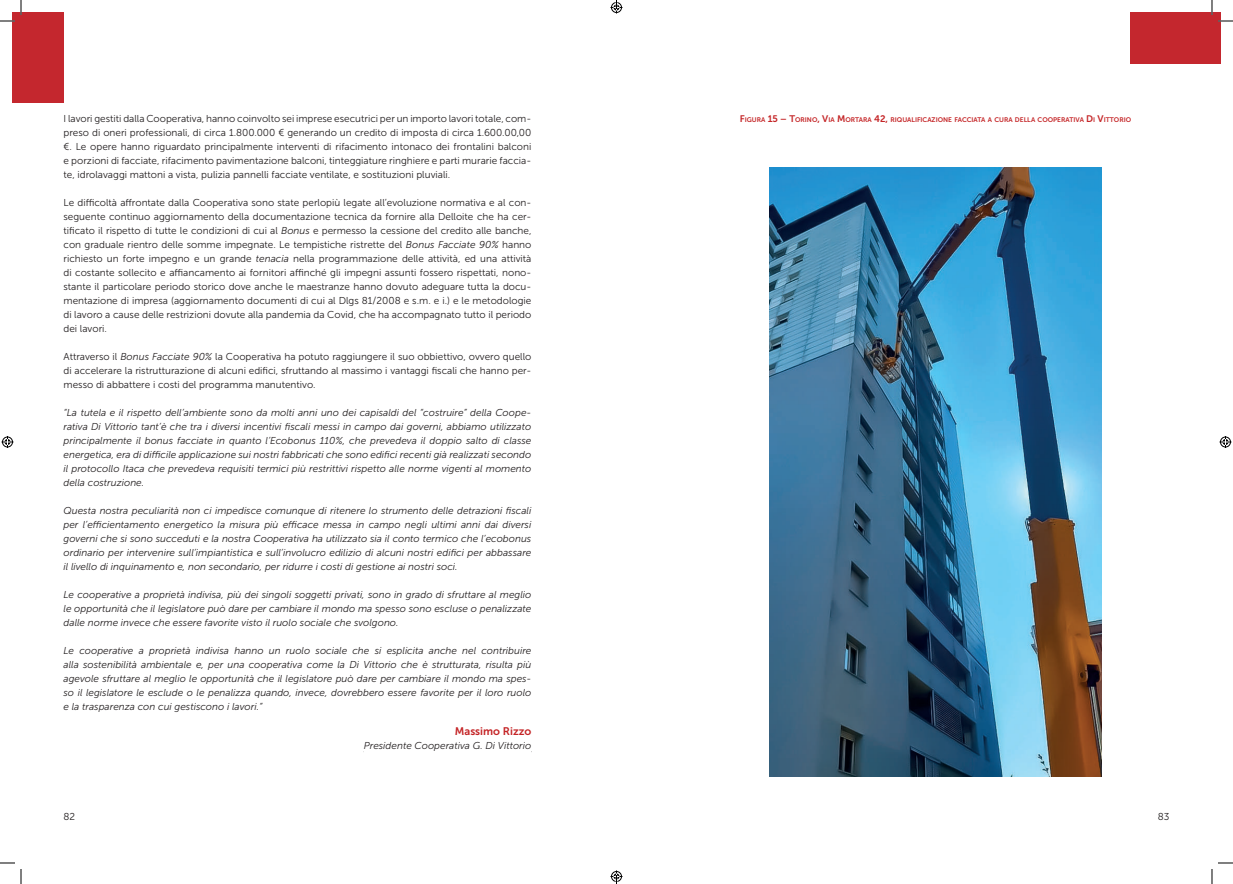
<style>
.page{position:relative;width:1233px;height:884px;background:#fff}
.page>*{position:absolute;margin:0;border:0;box-sizing:border-box;transform-origin:0 0}
.t1{font:11px "Museo Sans 700";color:#c42426}
.t2{font:italic 10px/14px "Museo Sans 300";color:#231f20;text-align:justify}
.t3{font:10px/14px "Museo Sans 300";color:#231f20;text-align:justify}
.t4{font:6.7px "Museo Sans 700";color:#c42426}
.s1{font-style:italic}
.s2{font-size:9.5px}
</style>
<div class="page">
<div style="left:12px;top:12px;width:52px;height:91px;background:#c4272e"></div>
<div style="left:1129px;top:12px;width:91px;height:52px;background:#c4272e"></div>
<img style="left:769px;top:167px;width:332px;height:609px">
<svg style="left:1218px;top:20px;width:15px;height:2px"></svg>
<svg style="left:1218px;top:862px;width:15px;height:2px"></svg>
<svg style="left:0;top:0;width:22px;height:22px"></svg>
<svg style="left:0;top:862px;width:22px;height:22px"></svg>
<svg style="left:1211px;top:0;width:1px;height:15px"></svg>
<svg style="left:1211px;top:869px;width:1px;height:15px"></svg>
<svg style="left:2px;top:436px;width:12px;height:12px"></svg>
<svg style="left:1219px;top:436px;width:12px;height:12px"></svg>
<svg style="left:610px;top:0;width:12px;height:14px"></svg>
<svg style="left:610px;top:870px;width:12px;height:14px"></svg>
<p class="t3" style="left:64px;top:112px;width:469px">I lavori gestiti dalla Cooperativa, hanno coinvolto sei imprese esecutrici per un importo lavori totale, com&shy;preso di oneri professionali, di circa 1.800.000 € generando un credito di imposta di circa 1.600.00,00 €. Le opere hanno riguardato principalmente interventi di rifacimento intonaco dei frontalini balconi e porzioni di facciate, rifacimento pavimentazione balconi, tinteggiature ringhiere e parti murarie faccia&shy;te, idrolavaggi mattoni a vista, pulizia pannelli facciate ventilate, e sostituzioni pluviali.</p>
<p class="t3" style="left:64px;top:196px;width:469px">Le difficoltà affrontate dalla Cooperativa sono state perlopiù legate all’evoluzione normativa e al con&shy;seguente continuo aggiornamento della documentazione tecnica da fornire alla Delloite che ha cer&shy;tificato il rispetto di tutte le condizioni di cui al <span class="s1">Bonus</span> e permesso la cessione del credito alle banche, con graduale rientro delle somme impegnate. Le tempistiche ristrette del <span class="s1">Bonus Facciate 90%</span> hanno richiesto un forte impegno e un grande <span class="s1">tenacia</span> nella programmazione delle attività, ed una attività di costante sollecito e affiancamento ai fornitori affinché gli impegni assunti fossero rispettati, nono&shy;stante il particolare periodo storico dove anche le maestranze hanno dovuto adeguare tutta la docu&shy;mentazione di impresa (aggiornamento documenti di cui al Dlgs 81/2008 e s.m. e i.) e le metodologie di lavoro a cause delle restrizioni dovute alla pandemia da Covid, che ha accompagnato tutto il periodo dei lavori.</p>
<p class="t3" style="left:64px;top:350px;width:469px">Attraverso il <span class="s1">Bonus Facciate 90%</span> la Cooperativa ha potuto raggiungere il suo obbiettivo, ovvero quello di accelerare la ristrutturazione di alcuni edifici, sfruttando al massimo i vantaggi fiscali che hanno per&shy;messo di abbattere i costi del programma manutentivo.</p>
<p class="t2" style="left:64px;top:406px;width:469px">“La tutela e il rispetto dell’ambiente sono da molti anni uno dei capisaldi del “costruire” della Coope&shy;rativa Di Vittorio tant’è che tra i diversi incentivi fiscali messi in campo dai governi, abbiamo utilizzato principalmente il bonus facciate in quanto l’Ecobonus 110%, che prevedeva il doppio salto di classe energetica, era di difficile applicazione sui nostri fabbricati che sono edifici recenti già realizzati secondo il protocollo Itaca che prevedeva requisiti termici più restrittivi rispetto alle norme vigenti al momento della costruzione.</p>
<p class="t2" style="left:64px;top:504px;width:469px">Questa nostra peculiarità non ci impedisce comunque di ritenere lo strumento delle detrazioni fiscali per l’efficientamento energetico la misura più efficace messa in campo negli ultimi anni dai diversi governi che si sono succeduti e la nostra Cooperativa ha utilizzato sia il conto termico che l’ecobonus ordinario per intervenire sull’impiantistica e sull’involucro edilizio di alcuni nostri edifici per abbassare il livello di inquinamento e, non secondario, per ridurre i costi di gestione ai nostri soci.</p>
<p class="t2" style="left:64px;top:588px;width:469px">Le cooperative a proprietà indivisa, più dei singoli soggetti privati, sono in grado di sfruttare al meglio le opportunità che il legislatore può dare per cambiare il mondo ma spesso sono escluse o penalizzate dalle norme invece che essere favorite visto il ruolo sociale che svolgono.</p>
<p class="t2" style="left:64px;top:644px;width:469px">Le cooperative a proprietà indivisa hanno un ruolo sociale che si esplicita anche nel contribuire alla sostenibilità ambientale e, per una cooperativa come la Di Vittorio che è strutturata, risulta più agevole sfruttare al meglio le opportunità che il legislatore può dare per cambiare il mondo ma spes&shy;so il legislatore le esclude o le penalizza quando, invece, dovrebbero essere favorite per il loro ruolo e la trasparenza con cui gestiscono i lavori.”</p>
<p class="t1" style="left:455px;top:725px;width:78px">Massimo Rizzo</p>
<p class="t2" style="left:364px;top:738px;width:169px">Presidente Cooperativa G. Di Vittorio</p>
<p class="t4" style="left:739px;top:116px;width:393px"><span class="s2">F</span>IGURA <span class="s2">15 – T</span>ORINO<span class="s2">, V</span>IA <span class="s2">M</span>ORTARA <span class="s2">42,</span> RIQUALIFICAZIONE FACCIATA A CURA DELLA COOPERATIVA <span class="s2">D</span> I <span class="s2">V</span>ITTORIO</p>
<p class="t3" style="left:64px;top:810px;width:13px">82</p>
<p class="t3" style="left:1157px;top:810px;width:13px">83</p>
</div>
